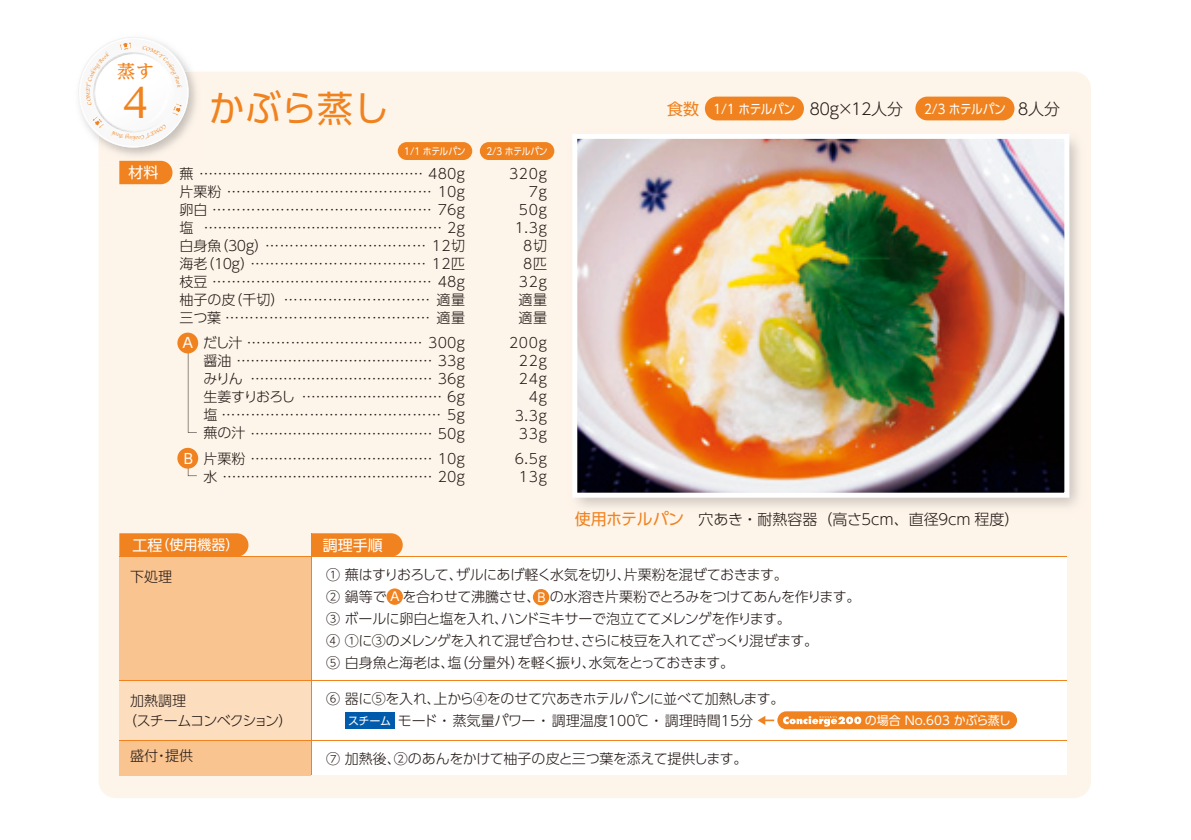
<style>
.page{position:relative;width:1191px;height:840px;background:#fff}
.page>*{position:absolute;margin:0;border:0;box-sizing:border-box;transform-origin:0 0}
.t1{font:500 40px "UD Reimin Pro";color:#f08320}
.t2{font:36px "UD Shin Go Pro";color:#f08320}
.t3{font:500 18px "UD Reimin Pro";color:#f08320}
.t4{font:300 16px "UD Shin Go Pro";letter-spacing:-.19em;color:#231916}
.t5{font:16px "UD Shin Go Pro";color:#f08320}
.t6{font:300 15px "UD Shin Go Pro";letter-spacing:-.01em;color:#231916}
.t7{font:15px "UD Shin Go Pro";color:#fff}
.t8{font:300 14px/22px "UD Shin Go Pro";letter-spacing:-.03em;color:#231916;text-align:right}
.t9{font:300 14px/18px "UD Shin Go Pro";letter-spacing:-.01em;color:#231916}
.t10{font:300 14px/18px "UD Shin Go Pro";letter-spacing:-.11em;color:#231916}
.t11{font:300 14px/18px "UD Shin Go Pro";letter-spacing:.05em;color:#231916;text-align:right}
.t12{font:300 14px/18px "UD Shin Go Pro";letter-spacing:-.33em;color:#231916}
.t13{font:300 14px/20px "UD Shin Go Pro";letter-spacing:-.055em;color:#231916}
.t14{font:14px "UD Shin Go Pro";color:#fff}
.t15{font:13px "UD Shin Go Pro";letter-spacing:-.03em;color:#fff;scale:.9 1}
.t16{font:12.2px "UD Shin Go Pro";color:#fff}
.t17{font:12px "UD Shin Go Pro";color:#fff}
.t18{font:9.8px "UD Shin Go Pro";letter-spacing:-.03em;color:#fff;scale:.9 1}
.s1{font-weight:400;font-size:16px;color:#f08320}
.s2{font-size:15px}
.s3{font-weight:400;font-size:11px;color:#fff}
</style>
<div class="page">
<div style="left:98px;top:72px;width:993px;height:725px;background:#fef5ea"></div>
<img style="left:563px;top:125px;width:526px;height:393px">
<img style="left:109px;top:37px;width:85px;height:35px">
<img style="left:98px;top:72px;width:106px;height:90px">
<svg style="left:188px;top:349px;width:9px;height:83px"></svg>
<svg style="left:312px;top:533px;width:91px;height:23px;background:#f08728"></svg>
<div style="left:119px;top:533px;width:129px;height:23px;background:#f08320"></div>
<div style="left:311px;top:556px;width:755px;height:218px;background:#fff"></div>
<div style="left:119px;top:739px;width:192px;height:35px;background:#f9c490"></div>
<div style="left:119px;top:680px;width:192px;height:59px;background:#fcddbe"></div>
<div style="left:119px;top:556px;width:192px;height:124px;background:#f9c490"></div>
<div style="left:480px;top:142px;width:74px;height:18px;background:#f08320;border-radius:9px"></div>
<div style="left:398px;top:142px;width:74px;height:18px;background:#f08320;border-radius:9px"></div>
<div style="left:915px;top:96px;width:99px;height:24px;background:#f08320;border-radius:12px"></div>
<div style="left:705px;top:96px;width:99px;height:24px;background:#f08320;border-radius:12px"></div>
<svg style="left:188px;top:463px;width:9px;height:13px"></svg>
<div style="left:177px;top:447px;width:21px;height:21px;background:#f08320;border-radius:50%"></div>
<hr style="left:119px;top:680px;width:947px;height:1px;background:#f08320">
<hr style="left:119px;top:556px;width:947px;height:1px;background:#f08320">
<hr style="left:119px;top:739px;width:947px;height:1px;background:#f08320">
<hr style="left:311px;top:533px;width:1px;height:241px;background:#f08320">
<svg style="left:119px;top:161px;width:53px;height:23px"></svg>
<div style="left:177px;top:332px;width:21px;height:21px;background:#f08320;border-radius:50%"></div>
<div style="left:345px;top:712px;width:49px;height:16px;background:#005bac"></div>
<div style="left:777px;top:711px;width:240px;height:17px;background:#f08320;border-radius:9px"></div>
<svg style="left:783px;top:715px;width:78px;height:11px"></svg>
<svg style="left:757px;top:716px;width:17px;height:8px"></svg>
<div style="left:386px;top:588px;width:17px;height:16px;background:#f08320;border-radius:50%"></div>
<div style="left:533px;top:588px;width:16px;height:17px;background:#f08320;border-radius:50%"></div>
<img style="left:572px;top:134px;width:497px;height:363px">
<svg style="left:78px;top:43px;width:104px;height:98px"></svg>
<p class="t3" style="left:117px;top:57px;width:39px">蒸す</p>
<h1 class="t1" style="left:123px;top:70px;width:26px">4</h1>
<p class="t7" style="left:129px;top:160px;width:31px">材料</p>
<h2 class="t2" style="left:209px;top:79px;width:181px">かぶら蒸し</h2>
<p class="t5" style="left:667px;top:95px;width:33px">食数</p>
<p class="t4" style="left:807px;top:95px;width:98px">８０g×１２人分</p>
<p class="t4" style="left:1015px;top:95px;width:46px">８人分</p>
<p class="t15" style="left:713px;top:98px;width:92px">1/1 ホテルパン</p>
<p class="t15" style="left:924px;top:98px;width:92px">2/3 ホテルパン</p>
<p class="t18" style="left:404px;top:143px;width:70px">1/1 ホテルパン</p>
<p class="t18" style="left:486px;top:143px;width:70px">2/3 ホテルパン</p>
<p class="t9" style="left:179px;top:164px;width:290px">蕪 ………………………………………… ４８０ｇ片栗粉 …………………………………… １０ｇ卵白 ……………………………………… ７６ｇ塩<br>白身魚（３０ｇ）<br>海老（１０ｇ）<br>枝豆 ……………………………………… ４８ｇ柚子の皮（千切）………………………… 適量三つ葉 …………………………………… 適量</p>
<p class="t8" style="left:204px;top:218px;width:265px;line-height:18px">…………………………………………… ２ｇ…………………………… １２切……………………………… １２匹</p>
<p class="t14" style="left:181px;top:331px;width:15px">Ａ</p>
<p class="t10" style="left:203px;top:333px;width:266px">だし汁 ……………………………… ３００ｇ醤油 …………………………………… ３３ｇみりん<br>生姜すりおろし<br>塩 ……………………………………… ５ｇ蕪の汁 ………………………………… ５０ｇ</p>
<p class="t8" style="left:250px;top:369px;width:219px;line-height:18px">………………………………… ３６ｇ………………………… ６ｇ</p>
<p class="t11" style="left:509px;top:164px;width:40px">320g<br>7g<br>50g<br>1.3g<br>8切<br>8匹<br>32g適量適量</p>
<p class="t11" style="left:509px;top:333px;width:40px">200g<br>22g<br>24g<br>4g<br>3.3g<br>33g</p>
<p class="t14" style="left:184px;top:447px;width:11px">B</p>
<p class="t12" style="left:203px;top:449px;width:266px">片栗粉 ………………………………… １０ｇ水 ……………………………………… ２０ｇ</p>
<p class="t8" style="left:514px;top:449px;width:34px;line-height:18px;text-align:center">6.5g<br>13g</p>
<p class="t6" style="left:574px;top:507px;width:446px"><span class="s1">使用ホテルパン</span> 穴あき・耐熱容器（高さ５ｃｍ、直径９cm 程度）</p>
<p class="t14" style="left:133px;top:533px;width:108px"><span class="s2">工程</span>（使用機器）</p>
<p class="t8" style="left:130px;top:564px;width:43px">下処理</p>
<p class="t13" style="left:123px;top:689px;width:171px;text-indent:7px">加熱調理<br>（スチームコンベクション）</p>
<p class="t8" style="left:130px;top:744px;width:64px">盛付・提供</p>
<p class="t7" style="left:323px;top:532px;width:61px">調理手順</p>
<p class="t8" style="left:326px;top:563px;width:536px;text-align:left">① 蕪はすりおろして、ザルにあげ軽く水気を切り、片栗粉を混ぜておきます。<br>② 鍋等で を合わせて沸騰させ、 の水溶き片栗粉でとろみをつけてあんを作ります。③ ボールに卵白と塩を入れ、ハンドミキサーで泡立ててメレンゲを作ります。<br>④ ①に③のメレンゲを入れて混ぜ合わせ、さらに枝豆を入れてざっくり混ぜます。<br>⑤ 白身魚と海老は、塩（分量外）を軽く振り、水気をとっておきます。</p>
<p class="t8" style="left:348px;top:686px;width:438px;text-align:left;text-indent:-22px">⑥ 器に⑤を入れ、上から④をのせて穴あきホテルパンに並べて加熱します。<span class="s3">スチーム</span> モード ・ 蒸気量パワー ・ 調理温度100℃ ・調理時間15分</p>
<p class="t16" style="left:389px;top:586px;width:14px">Ａ</p>
<p class="t16" style="left:537px;top:587px;width:10px">B</p>
<p class="t8" style="left:326px;top:746px;width:423px">⑦ 加熱後、②のあんをかけて柚子の皮と三つ葉を添えて提供します。</p>
<p class="t17" style="left:865px;top:710px;width:147px">の場合 No.603 かぶら蒸し</p>
</div>
